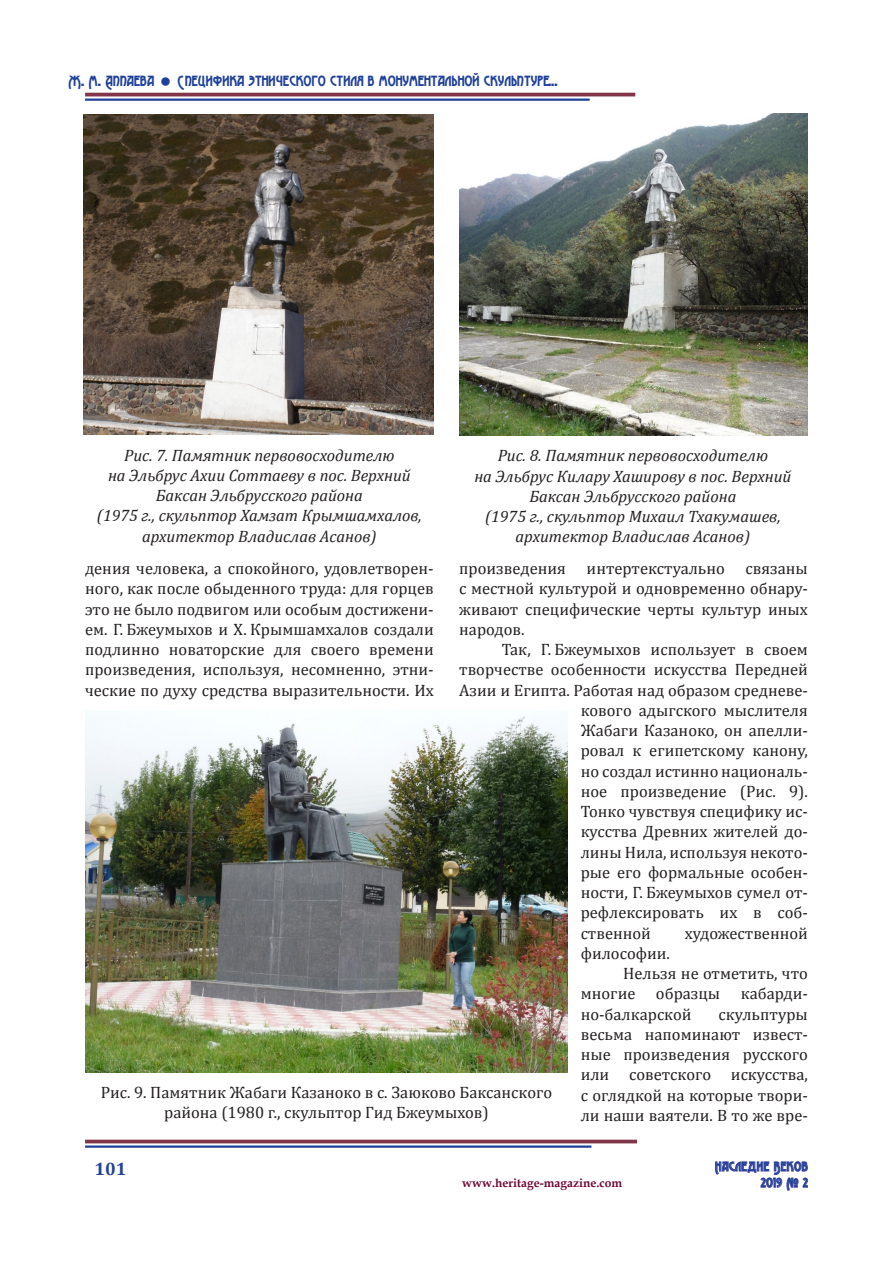
<style>
.page{position:relative;width:893px;height:1263px;background:#fff}
.page>*{position:absolute;margin:0;border:0;box-sizing:border-box;transform-origin:0 0}
.t1{font:700 18px "Cambria";color:#20419a}
.t2{font:16.5px/20.2px "Cambria";color:#231f20;text-align:justify}
.t3{font:italic 16.5px/20.2px "Cambria";color:#231f20;text-align:center}
.t4{font:15px "Advokat Modern";color:#20419a}
.t5{font:13.5px "Advokat Modern";letter-spacing:.03em;color:#20419a}
.t6{font:700 12px "Book Antiqua";color:#6e0731}
</style>
<div class="page">
<img style="left:84px;top:115px;width:350px;height:320px">
<img style="left:459px;top:114px;width:348px;height:322px">
<img style="left:85px;top:716px;width:483px;height:356px">
<hr style="left:85px;top:93px;width:550px;height:3px;background:#823449">
<hr style="left:85px;top:99px;width:505px;height:2px;background:#20419a">
<svg style="left:715px;top:1161px;width:93px;height:30px"></svg>
<hr style="left:85px;top:1140px;width:552px;height:3px;background:#823449">
<hr style="left:85px;top:1145px;width:506px;height:3px;background:#20419a">
<p class="t4" style="left:68px;top:73px;width:88px">Ж. М. Аппаева</p>
<p class="t4" style="left:177px;top:73px;width:382px">Cпецифика этнического стиля в монументальной скульптуре...</p>
<p class="t3" style="left:124px;top:444px;width:272px">Рис. 7. Памятник первовосходителю</p>
<p class="t3" style="left:108px;top:464px;width:304px">на Эльбрус Ахии Соттаеву в пос. Верхний</p>
<p class="t3" style="left:156px;top:484px;width:209px">Баксан Эльбрусского района</p>
<p class="t3" style="left:97px;top:505px;width:326px">(1975 г., скульптор Хамзат Крымшамхалов, архитектор Владислав Асанов)</p>
<p class="t3" style="left:498px;top:445px;width:272px">Рис. 8. Памятник первовосходителю</p>
<p class="t3" style="left:474px;top:465px;width:319px">на Эльбрус Килару Хаширову в пос. Верхний<br>Баксан Эльбрусского района</p>
<p class="t3" style="left:485px;top:506px;width:297px">(1975 г., скульптор Михаил Тхакумашев,</p>
<p class="t3" style="left:516px;top:526px;width:236px">архитектор Владислав Асанов)</p>
<p class="t2" style="left:85px;top:558px;width:350px">дения человека, а спокойного, удовлетворен&shy;ного, как после обыденного труда: для горцев это не было подвигом или особым достижени&shy;ем. Г. Бжеумыхов и Х. Крымшамхалов создали подлинно новаторские для своего времени произведения, используя, несомненно, этни&shy;ческие по духу средства выразительности. Их</p>
<p class="t2" style="left:459px;top:558px;width:108px">произведения</p>
<p class="t2" style="left:587px;top:558px;width:140px">интертекстуально</p>
<p class="t2" style="left:459px;top:558px;width:350px;text-indent:286px">связаны с местной культурой и одновременно обнару&shy;живают специфические черты культур иных народов.</p>
<p class="t2" style="left:502px;top:639px;width:308px">Так, Г. Бжеумыхов использует в своем</p>
<p class="t2" style="left:459px;top:660px;width:350px">творчестве особенности искусства Передней</p>
<p class="t2" style="left:459px;top:680px;width:350px">Азии и Египта. Работая над образом средневе-</p>
<p class="t2" style="left:581px;top:700px;width:229px">кового адыгского мыслителя</p>
<p class="t2" style="left:581px;top:720px;width:229px">Жабаги Казаноко, он апелли-</p>
<p class="t2" style="left:581px;top:741px;width:229px">ровал к египетскому канону,</p>
<p class="t2" style="left:581px;top:761px;width:229px">но создал истинно националь-</p>
<p class="t2" style="left:581px;top:781px;width:229px">ное произведение (Рис. 9).</p>
<p class="t2" style="left:581px;top:801px;width:229px">Тонко чувствуя специфику ис-</p>
<p class="t2" style="left:581px;top:822px;width:229px">кусства Древних жителей до-</p>
<p class="t2" style="left:581px;top:842px;width:229px">лины Нила, используя некото-</p>
<p class="t2" style="left:581px;top:862px;width:229px">рые его формальные особен-</p>
<p class="t2" style="left:581px;top:882px;width:229px">ности, Г. Бжеумыхов сумел от-</p>
<p class="t2" style="left:581px;top:903px;width:229px">рефлексировать их в соб-</p>
<p class="t2" style="left:581px;top:923px;width:72px">ственной</p>
<p class="t2" style="left:685px;top:923px;width:125px">художественной</p>
<p class="t2" style="left:581px;top:943px;width:91px">философии.</p>
<p class="t2" style="left:581px;top:963px;width:229px;text-indent:43px">Нельзя не отметить, что многие образцы кабарди&shy;но-балкарской</p>
<p class="t2" style="left:581px;top:1004px;width:229px;text-indent:138px">скульптуры весьма напоминают извест&shy;ные произведения русского или советского искусства, с оглядкой на которые твори&shy;ли наши ваятели. В то же вре-</p>
<p class="t2" style="left:101px;top:1082px;width:453px;text-align:center">Рис. 9. Памятник Жабаги Казаноко в с. Заюково Баксанского района (1980 г., скульптор Гид Бжеумыхов)</p>
<p class="t1" style="left:94px;top:1156px;width:33px">101</p>
<p class="t5" style="left:715px;top:1159px;width:95px">Наследие Веков</p>
<p class="t6" style="left:462px;top:1175px;width:161px">www.heritage-magazine.com</p>
<p class="t5" style="left:761px;top:1175px;width:49px">2019 № 2</p>
</div>
